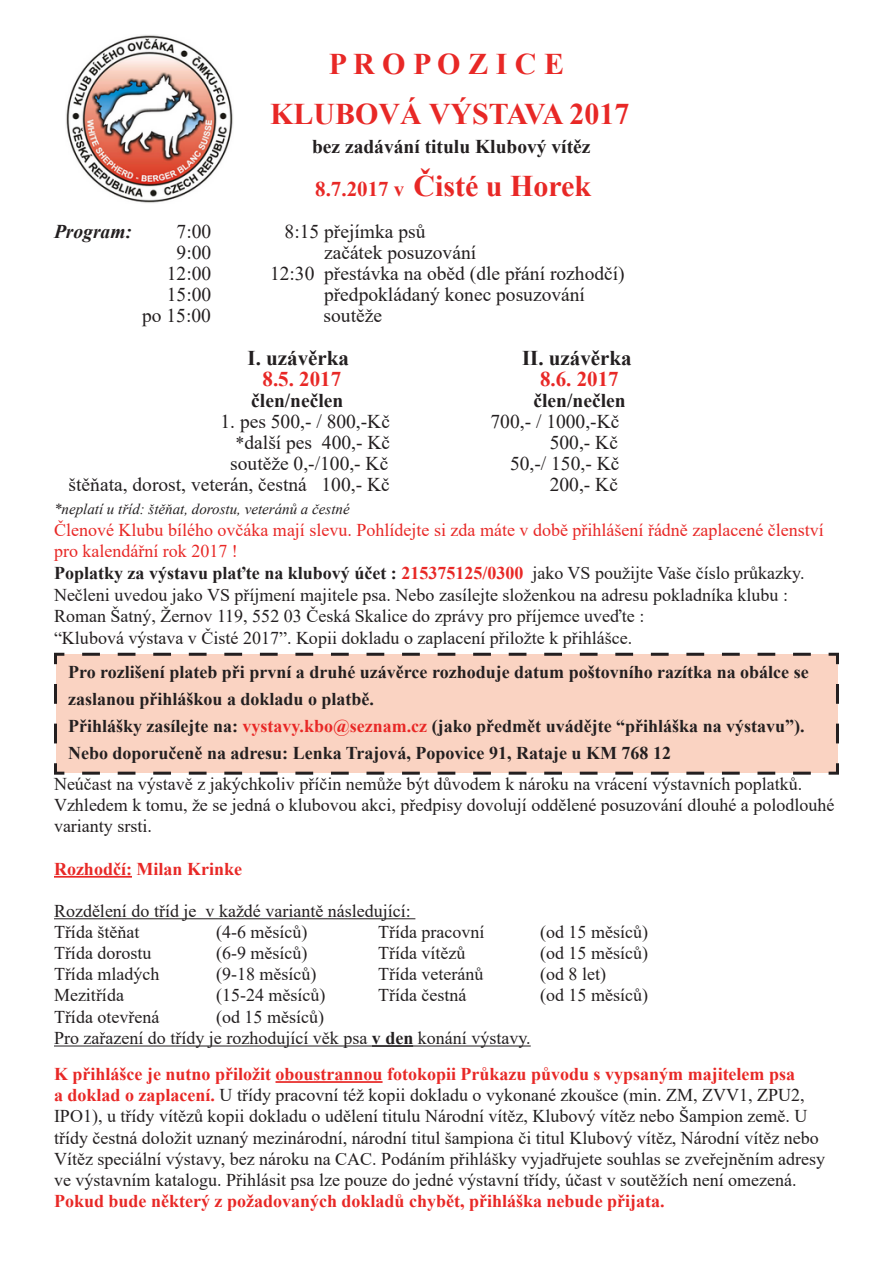
<style>
.page{position:relative;width:893px;height:1263px;background:#fff}
.page>*{position:absolute;margin:0;border:0;box-sizing:border-box;transform-origin:0 0}
.Pa1{font:700 30px "Times New Roman";color:#e82826}
.Pa0{font:700 30px "Times New Roman";color:#e82826}
.Pa0-2{font:700 21px "Times New Roman";color:#231f20}
.Pa0-3{font:700 21px "Times New Roman";color:#e82826}
.Pa0-4{font:19.5px "Times New Roman";color:#231f20}
.Pa1-2{font:700 19.5px "Times New Roman";color:#231f20}
.Pa0-5{font:700 19.5px "Times New Roman";color:#231f20}
.Pa0-6{font:italic 700 19.5px "Times New Roman";color:#231f20}
.Pa0-7{font:18px/21.3px "Times New Roman";color:#231f20}
.Default{font:18px "Times New Roman";color:#231f20}
.Default-2{font:700 18px/27px "Times New Roman";color:#231f20}
.Pa0-8{font:700 18px "Times New Roman";color:#e82826}
.Default-3{font:700 18px "Times New Roman";color:#e82826}
.Default-4{font:italic 15px "Times New Roman";color:#231f20}
.s1{font-size:21px}
.s2{font-size:18px}
.s3{color:#e82826}
.s4{font-weight:700}
.s5{font-weight:700;color:#e82826}
</style>
<div class="page">
<hr style="left:54px;top:876px;width:78px;height:2px;background:#e82826">
<hr style="left:54px;top:918px;width:361px;height:1px;background:#231f20">
<hr style="left:54px;top:1045px;width:318px;height:1px;background:#231f20">
<hr style="left:372px;top:1045px;width:41px;height:2px;background:#231f20">
<hr style="left:413px;top:1045px;width:118px;height:1px;background:#231f20">
<hr style="left:275px;top:1081px;width:108px;height:2px;background:#e82826">
<div style="left:54px;top:652px;width:785px;height:123px;background:#fad3c2"></div>
<img style="left:66px;top:35px;width:167px;height:168px">
<p class="Pa1" style="left:329px;top:43px;width:237px">P R O P O Z I C E</p>
<p class="Pa1" style="left:270px;top:93px;width:361px">KLUBOVÁ VÝSTAVA 2017</p>
<p class="Pa1-2" style="left:312px;top:132px;width:280px">bez zadávání titulu Klubový vítěz</p>
<p class="Pa0" style="left:315px;top:164px;width:278px"><span class="s1">8.7.2017 v</span> Čisté u Horek</p>
<p class="Pa0-6" style="left:54px;top:218px;width:79px">Program:</p>
<p class="Pa0-4" style="left:177px;top:218px;width:36px">7:00</p>
<p class="Pa0-4" style="left:285px;top:218px;width:142px">8:15 přejímka psů</p>
<p class="Pa0-4" style="left:177px;top:239px;width:36px">9:00</p>
<p class="Pa0-4" style="left:324px;top:239px;width:154px">začátek posuzování</p>
<p class="Pa0-4" style="left:167px;top:260px;width:46px">12:00</p>
<p class="Pa0-4" style="left:270px;top:260px;width:356px">12:30 přestávka na oběd (dle přání rozhodčí)</p>
<p class="Pa0-4" style="left:167px;top:281px;width:46px">15:00</p>
<p class="Pa0-4" style="left:324px;top:281px;width:263px">předpokládaný konec posuzování</p>
<p class="Pa0-4" style="left:142px;top:302px;width:70px">po 15:00</p>
<p class="Pa0-4" style="left:324px;top:302px;width:60px">soutěže</p>
<p class="Pa0-2" style="left:248px;top:343px;width:103px">I. uzávěrka</p>
<p class="Pa0-2" style="left:522px;top:343px;width:111px">II. uzávěrka</p>
<p class="Pa0-3" style="left:262px;top:364px;width:80px">8.5. 2017</p>
<p class="Pa0-3" style="left:540px;top:364px;width:80px">8.6. 2017</p>
<p class="Pa0-5" style="left:251px;top:386px;width:94px">člen/nečlen</p>
<p class="Pa0-5" style="left:533px;top:386px;width:94px">člen/nečlen</p>
<p class="Pa0-4" style="left:220px;top:407px;width:171px">1. pes 500,- / 800,-Kč</p>
<p class="Pa0-4" style="left:490px;top:407px;width:130px">700,- / 1000,-Kč</p>
<p class="Pa0-4" style="left:236px;top:428px;width:156px"><span class="s2">*</span>další pes 400,- Kč</p>
<p class="Pa0-4" style="left:550px;top:428px;width:70px">500,- Kč</p>
<p class="Pa0-4" style="left:230px;top:449px;width:160px">soutěže 0,-/100,- Kč</p>
<p class="Pa0-4" style="left:510px;top:449px;width:111px">50,-/ 150,- Kč</p>
<p class="Pa0-4" style="left:69px;top:470px;width:323px">štěňata, dorost, veterán, čestná 100,- Kč</p>
<p class="Pa0-4" style="left:550px;top:470px;width:70px">200,- Kč</p>
<p class="Default-4" style="left:54px;top:499px;width:297px">*neplatí u tříd: štěňat, dorostu, veteránů a čestné</p>
<p class="Pa0-7" style="left:54px;top:518px;width:771px"><span class="s3">Členové Klubu bílého ovčáka mají slevu. Pohlídejte si zda máte v době přihlášení řádně zaplacené členství pro kalendářní rok 2017 !<br></span><span class="s4">Poplatky za výstavu plaťte na klubový účet :</span> <span class="s5">215375125/0300</span> jako VS použijte Vaše číslo průkazky.<br>Nečleni uvedou jako VS příjmení majitele psa. Nebo zasílejte složenkou na adresu pokladníka klubu :</p>
<p class="Default" style="left:54px;top:603px;width:592px">Roman Šatný, Žernov 119, 552 03 Česká Skalice do zprávy pro příjemce uveďte :</p>
<p class="Default" style="left:54px;top:625px;width:580px">“Klubová výstava v Čisté 2017”. Kopii dokladu o zaplacení přiložte k přihlášce.</p>
<p class="Default-2" style="left:68px;top:658px;width:742px">Pro rozlišení plateb při první a druhé uzávěrce rozhoduje datum poštovního razítka na obálce se zaslanou přihláškou a dokladu o platbě.<br>Přihlášky zasílejte na: <span class="s3">vystavy.kbo@seznam.cz</span> (jako předmět uvádějte “přihláška na výstavu”).<br>Nebo doporučeně na adresu: Lenka Trajová, Popovice 91, Rataje u KM 768 12</p>
<p class="Default" style="left:54px;top:771px;width:750px">Neúčast na výstavě z jakýchkoliv příčin nemůže být důvodem k nároku na vrácení výstavních poplatků.</p>
<p class="Pa0-7" style="left:54px;top:794px;width:782px">Vzhledem k tomu, že se jedná o klubovou akci, předpisy dovolují oddělené posuzování dlouhé a polodlouhé varianty srsti.</p>
<p class="Default-3" style="left:54px;top:856px;width:190px">Rozhodčí: Milan Krinke</p>
<p class="Pa0-7" style="left:54px;top:899px;width:358px">Rozdělení do tříd je v každé variantě následující:</p>
<p class="Pa0-7" style="left:54px;top:920px;width:87px">Třída štěňat</p>
<p class="Pa0-7" style="left:216px;top:920px;width:93px">(4-6 měsíců)</p>
<p class="Pa0-7" style="left:378px;top:920px;width:108px">Třída pracovní</p>
<p class="Pa0-7" style="left:540px;top:920px;width:109px">(od 15 měsíců)</p>
<p class="Pa0-7" style="left:54px;top:941px;width:99px">Třída dorostu</p>
<p class="Pa0-7" style="left:216px;top:941px;width:93px">(6-9 měsíců)</p>
<p class="Pa0-7" style="left:378px;top:941px;width:89px">Třída vítězů</p>
<p class="Pa0-7" style="left:540px;top:941px;width:109px">(od 15 měsíců)</p>
<p class="Pa0-7" style="left:54px;top:962px;width:107px">Třída mladých</p>
<p class="Pa0-7" style="left:216px;top:962px;width:102px">(9-18 měsíců)</p>
<p class="Pa0-7" style="left:378px;top:962px;width:107px">Třída veteránů</p>
<p class="Pa0-7" style="left:540px;top:962px;width:67px">(od 8 let)</p>
<p class="Pa0-7" style="left:54px;top:984px;width:71px">Mezitřída</p>
<p class="Pa0-7" style="left:216px;top:984px;width:111px">(15-24 měsíců)</p>
<p class="Pa0-7" style="left:378px;top:984px;width:90px">Třída čestná</p>
<p class="Pa0-7" style="left:540px;top:984px;width:109px">(od 15 měsíců)</p>
<p class="Pa0-7" style="left:54px;top:1006px;width:107px">Třída otevřená</p>
<p class="Pa0-7" style="left:216px;top:1006px;width:109px">(od 15 měsíců)</p>
<p class="Default" style="left:54px;top:1025px;width:478px">Pro zařazení do třídy je rozhodující věk psa <span class="s4">v den</span> konání výstavy.</p>
<p class="Pa0-7" style="left:54px;top:1063px;width:773px"><span class="s5">K přihlášce je nutno přiložit oboustrannou fotokopii Průkazu původu s vypsaným majitelem psa<br>a doklad o zaplacení.</span> U třídy pracovní též kopii dokladu o vykonané zkoušce (min. ZM, ZVV1, ZPU2, IPO1), u třídy vítězů kopii dokladu o udělení titulu Národní vítěz, Klubový vítěz nebo Šampion země. U třídy čestná doložit uznaný mezinárodní, národní titul šampiona či titul Klubový vítěz, Národní vítěz nebo Vítěz speciální výstavy, bez nároku na CAC. Podáním přihlášky vyjadřujete souhlas se zveřejněním adresy ve výstavním katalogu. Přihlásit psa lze pouze do jedné výstavní třídy, účast v soutěžích není omezená.</p>
<p class="Pa0-8" style="left:54px;top:1188px;width:612px">Pokud bude některý z požadovaných dokladů chybět, přihláška nebude přijata.</p>
</div>
